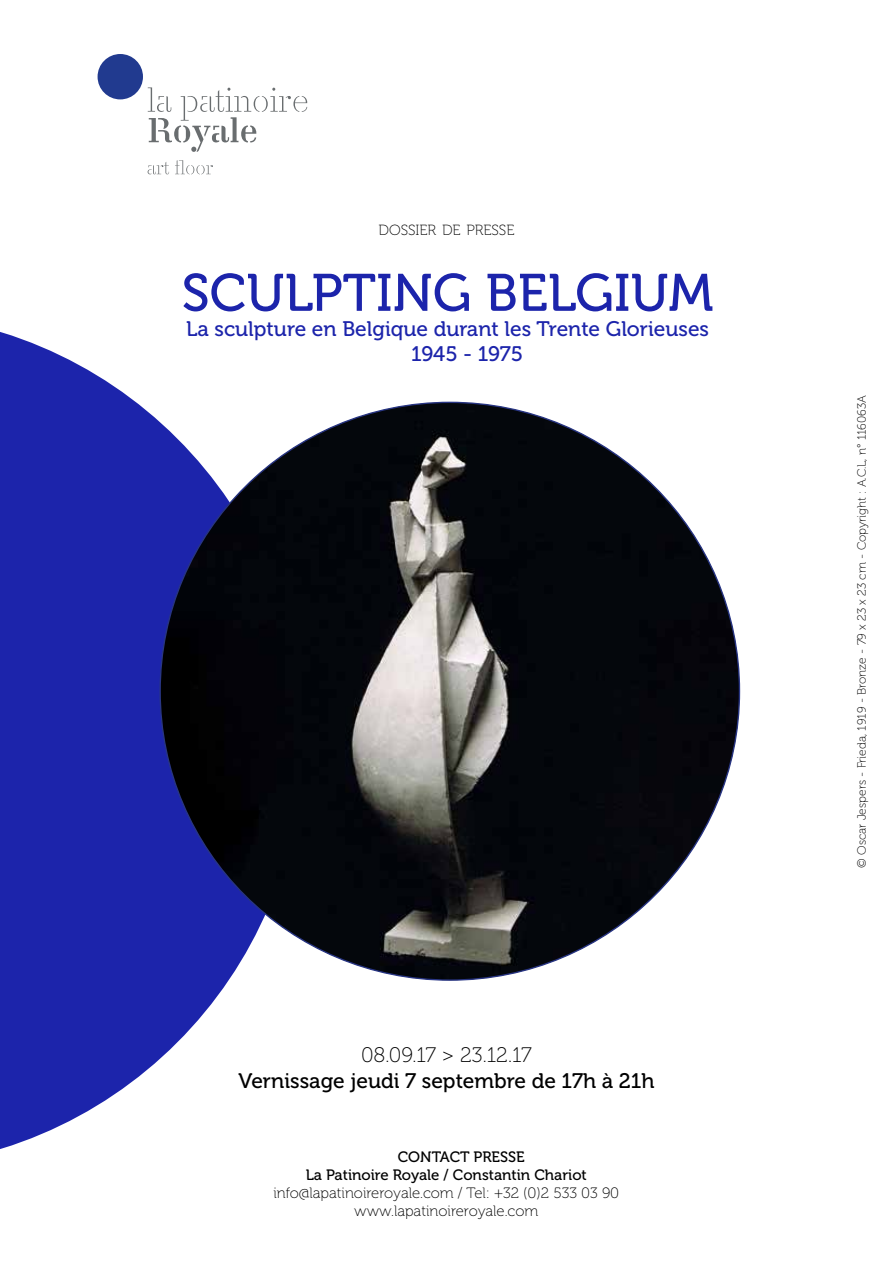
<style>
.page{position:relative;width:893px;height:1263px;background:#fff}
.page>*{position:absolute;margin:0;border:0;box-sizing:border-box;transform-origin:0 0}
.t1{font:52.5px "Museo 500";color:#1c24ab}
.t2{font:21px/25.2px "Museo 500";color:#1c24ab}
.t3{font:21px "Museo 500";color:#000}
.t4{font:21px "Museo 100";letter-spacing:-.005em;color:#000}
.t5{font:15px/18px "Museo 100";color:#000;text-align:center}
.t6{font:15px/18px "Museo 500";color:#000}
.t7{font:14.7px "Museo 100";color:#000}
.t8{font:12px "Museo 100";color:#000}
</style>
<div class="page">
<div style="left:98px;top:54px;width:45px;height:45px;background:#213a8f;border-radius:50%"></div>
<svg style="left:148px;top:162px;width:21px;height:12px"></svg>
<svg style="left:175px;top:160px;width:38px;height:14px"></svg>
<svg style="left:148px;top:87px;width:159px;height:65px"></svg>
<svg style="left:0;top:332px;width:229px;height:817px;fill:#1c24ab"></svg>
<img style="left:160px;top:402px;width:579px;height:578px">
<p class="t7" style="left:379px;top:222px;width:137px">DOSSIER DE PRESSE</p>
<h1 class="t1" style="left:182px;top:264px;width:533px">SCULPTING BELGIUM</h1>
<h2 class="t2" style="left:411px;top:317px;width:300px;text-indent:-225px">La sculpture en Belgique durant les Trente Glorieuses<br>1945 - 1975</h2>
<h2 class="t4" style="left:361px;top:1044px;width:172px">08.09.17 &gt; 23.12.17</h2>
<h2 class="t3" style="left:238px;top:1069px;width:418px">Vernissage jeudi 7 septembre de 17h à 21h</h2>
<p class="t6" style="left:306px;top:1148px;width:283px;text-indent:92px">CONTACT PRESSE<br>La Patinoire Royale / Constantin Chariot</p>
<p class="t5" style="left:273px;top:1184px;width:347px">info@lapatinoireroyale.com / Tel: +32 (0)2 533 03 90 www.lapatinoireroyale.com</p>
<p class="t8" style="left:855px;top:868px;width:474px;rotate:-90deg">© Oscar Jespers - Frieda, 1919 - Bronze - 79 x 23 x 23 cm - Copyright : A.C.L, n° 116063A</p>
</div>
